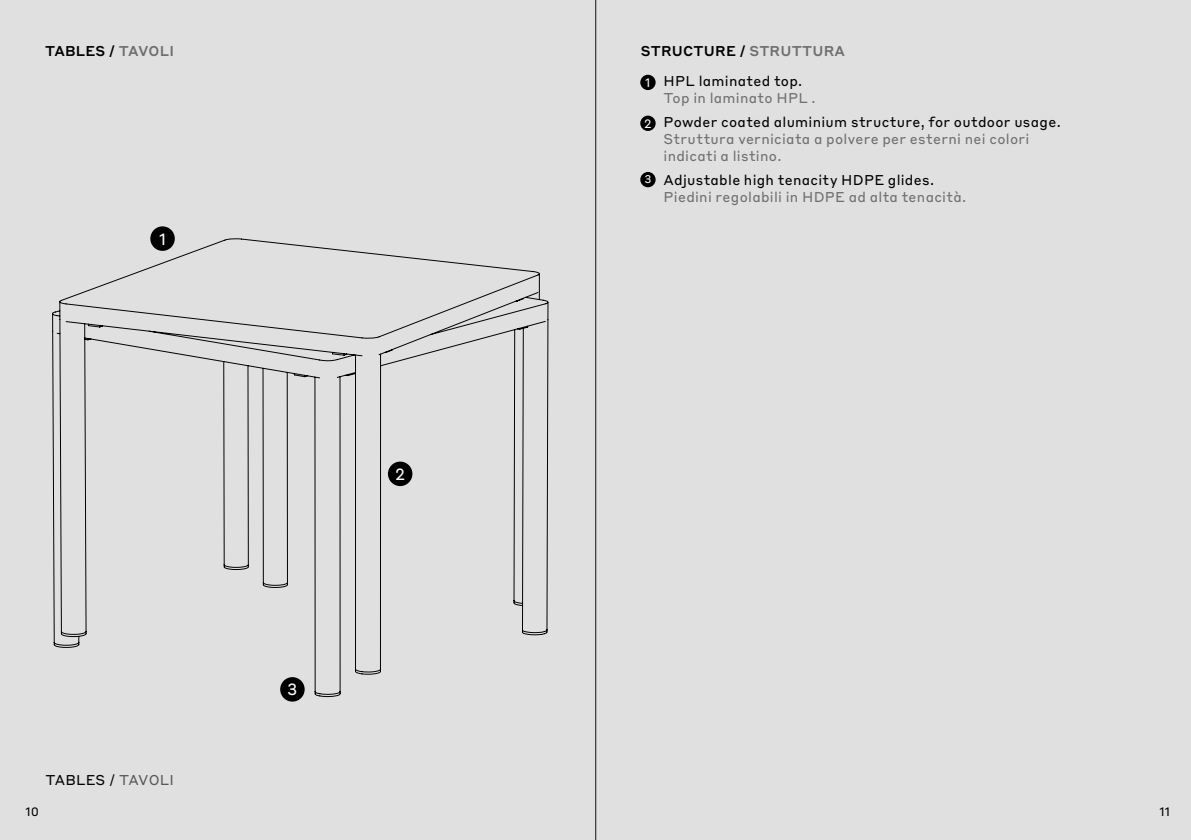
<style>
.page{position:relative;width:1191px;height:840px;background:#fff}
.page>*{position:absolute;margin:0;border:0;box-sizing:border-box;transform-origin:0 0}
.t1{font:16px "Styrene BLC";color:#fff}
.t2{font:14px/17px "Styrene BLC";letter-spacing:.02em;color:#706f6f}
.t3{font:14px "Styrene BLC";letter-spacing:.02em;color:#000}
.t4{font:500 14px "Styrene BLC";letter-spacing:.01em;color:#000}
.t5{font:12px "Styrene BLC";color:#000}
.t6{font:12px "Styrene BLC";color:#fff}
.t7{font:11px "Styrene BLC";color:#fff}
.s1{color:#706f6f}
.s2{color:#575756}
</style>
<div class="page">
<div style="left:0;top:0;width:1191px;height:839px;background:#dfe0df"></div>
<div style="left:150px;top:226px;width:25px;height:25px;background:#000;border-radius:50%"></div>
<div style="left:640px;top:75px;width:15px;height:15px;background:#000;border-radius:50%"></div>
<div style="left:640px;top:116px;width:15px;height:15px;background:#000;border-radius:50%"></div>
<svg style="left:52px;top:238px;width:497px;height:458px"></svg>
<div style="left:640px;top:172px;width:15px;height:15px;background:#000;border-radius:50%"></div>
<div style="left:280px;top:676px;width:25px;height:25px;background:#000;border-radius:50%"></div>
<hr style="left:595px;top:0;width:1px;height:839px;background:#12110c">
<p class="t4" style="left:45px;top:45px;width:130px">TABLES / <span class="s1">TAVOLI</span></p>
<p class="t1" style="left:159px;top:231px;width:9px">1</p>
<p class="t3" style="left:45px;top:773px;width:130px">TABLES / <span class="s2">TAVOLI</span></p>
<p class="t1" style="left:287px;top:681px;width:12px">3</p>
<p class="t1" style="left:395px;top:466px;width:11px">2</p>
<p class="t4" style="left:641px;top:45px;width:206px">STRUCTURE / <span class="s1">STRUTTURA</span></p>
<p class="t6" style="left:645px;top:77px;width:7px">1</p>
<p class="t6" style="left:644px;top:117px;width:9px">2</p>
<p class="t3" style="left:663px;top:75px;width:140px">HPL laminated top.</p>
<p class="t2" style="left:663px;top:90px;width:153px">Top in laminato HPL .</p>
<p class="t3" style="left:663px;top:116px;width:399px">Powder coated aluminium structure, for outdoor usage.</p>
<p class="t2" style="left:663px;top:131px;width:367px">Struttura verniciata a polvere per esterni nei colori indicati a listino.</p>
<p class="t3" style="left:663px;top:174px;width:272px">Adjustable high tenacity HDPE glides.</p>
<p class="t2" style="left:663px;top:189px;width:304px">Piedini regolabili in HDPE ad alta tenacità.</p>
<p class="t7" style="left:644px;top:174px;width:9px">3</p>
<p class="t5" style="left:26px;top:805px;width:15px">10</p>
<p class="t5" style="left:1159px;top:805px;width:12px">11</p>
</div>
